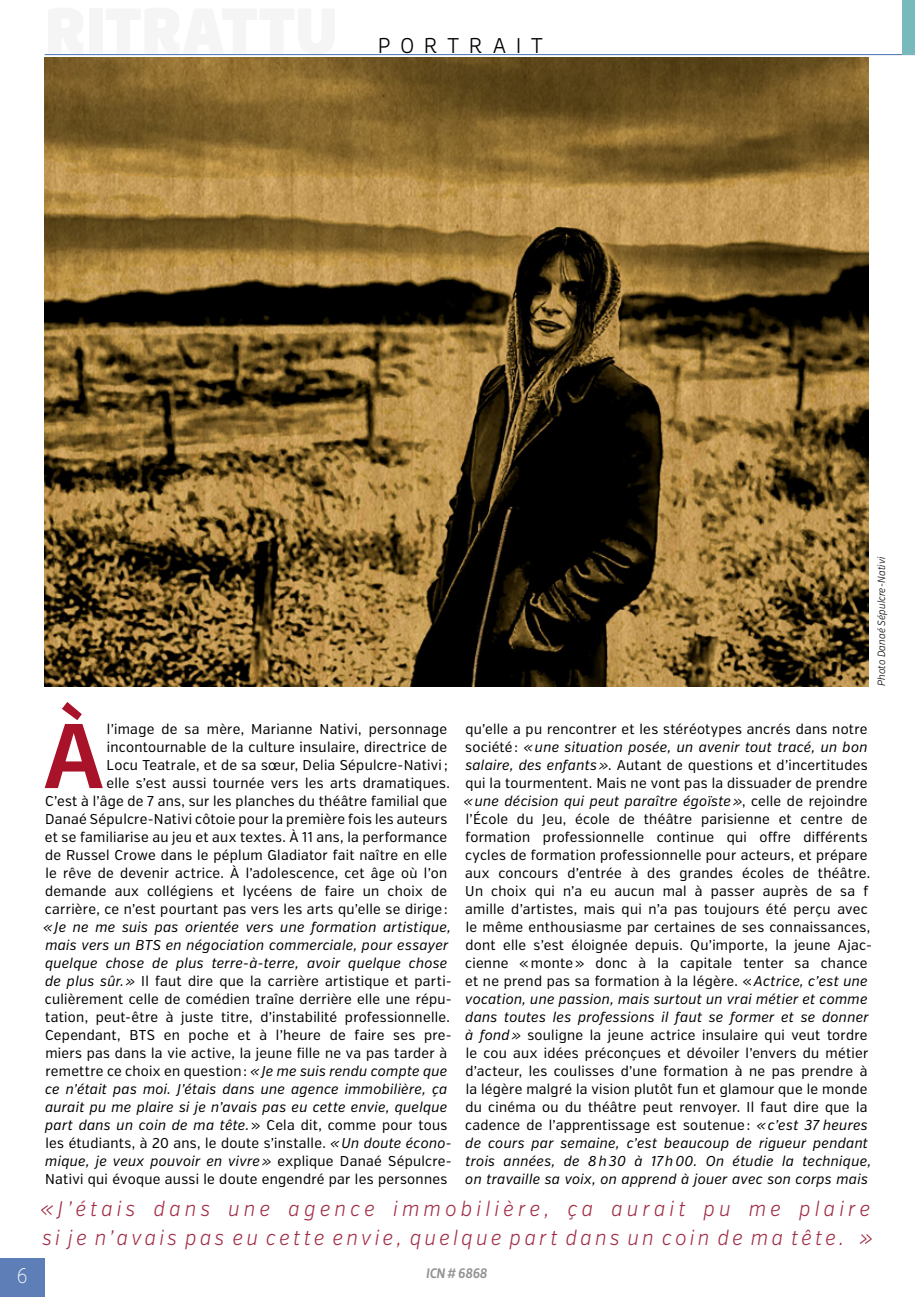
<style>
.page{position:relative;width:915px;height:1297px;background:#fff}
.page>*{position:absolute;margin:0;border:0;box-sizing:border-box;transform-origin:0 0}
.t1{font:700 90.3px "Roihu";color:#a9132a}
.t2{font:italic 300 21px/28.5px "Verb";letter-spacing:.215em;color:#a02a43;scale:.9 1}
.t3{font:300 21px "Roihu";letter-spacing:.495em;color:#000;scale:.95 1}
.t4{font:200 21px "Verb Cond";color:#fff;scale:.9 1}
.t5{font:14.25px/18px "Verb Cond";letter-spacing:.02em;color:#000}
.t6{font:italic 700 13.5px "Roihu";letter-spacing:-.01em;color:#939393;scale:.9 1}
.t7{font:italic 300 10.5px "Verb Cond";letter-spacing:.01em;color:#000;scale:.95 1}
.s1{font-style:italic}
</style>
<div class="page">
<hr style="left:45px;top:54px;width:869px;height:1px;background:#5d7eb6">
<div style="left:0;top:1258px;width:45px;height:39px;background:#5d7eb6"></div>
<div style="left:901px;top:0;width:13px;height:55px;background:#77b9bd"></div>
<img style="left:45px;top:57px;width:822px;height:630px">
<h2 class="t3" style="left:378px;top:33px;width:175px">PORTRAIT</h2>
<p class="t7" style="left:874px;top:686px;width:137px;rotate:-90deg">Photo Danaé Sépulcre-Nativi</p>
<h1 class="t1" style="left:42px;top:704px;width:65px">À</h1>
<p class="t5" style="left:463px;top:720px;width:409px">qu’elle a pu rencontrer et les stéréotypes ancrés dans notre société : <span class="s1">«une situation posée, un avenir tout tracé, un bon salaire, des enfants»</span>. Autant de questions et d’incertitudes qui la tourmentent. Mais ne vont pas la dissuader de prendre <span class="s1">«une décision qui peut paraître égoïste»</span>, celle de rejoindre l’École du Jeu, école de théâtre parisienne et centre de formation professionnelle continue qui offre différents cycles de formation professionnelle pour acteurs, et prépare aux concours d’entrée à des grandes écoles de théâtre.<br>Un choix qui n’a eu aucun mal à passer auprès de sa f amille d’artistes, mais qui n’a pas toujours été perçu avec le même enthousiasme par certaines de ses connaissances, dont elle s’est éloignée depuis. Qu’importe, la jeune Ajac&shy;cienne « monte» donc à la capitale tenter sa chance et ne prend pas sa formation à la légère. «<span class="s1">Actrice, c’est une vocation, une passion, mais surtout un vrai métier et comme dans toutes les professions il faut se former et se donner à fond»</span> souligne la jeune actrice insulaire qui veut tordre le cou aux idées préconçues et dévoiler l’envers du métier d’acteur, les coulisses d’une formation à ne pas prendre à la légère malgré la vision plutôt fun et glamour que le monde du cinéma ou du théâtre peut renvoyer. Il faut dire que la cadence de l’apprentissage est soutenue : <span class="s1">«c’est 37 heures de cours par semaine, c’est beaucoup de rigueur pendant trois années, de 8h 30 à 17 h00. On étudie la technique, on travaille sa voix, on apprend à jouer avec son corps mais</span></p>
<h2 class="t2" style="left:41px;top:1195px;width:924px">«J’étais dans une agence immobilière, ça aurait pu me plaire si je n’avais pas eu cette envie, quelque part dans un coin de ma tête. »</h2>
<p class="t5" style="left:45px;top:720px;width:406px;text-align:right">l’image de sa mère, Marianne Nativi, personnage incontournable de la culture insulaire, directrice de<br>Locu Teatrale, et de sa sœur, Delia Sépulcre-Nativi ;<br>elle s’est aussi tournée vers les arts dramatiques.<br>C’est à l’âge de 7 ans, sur les planches du théâtre familial que Danaé Sépulcre-Nativi côtoie pour la première fois les auteurs et se familiarise au jeu et aux textes. À 11 ans, la performance de Russel Crowe dans le péplum Gladiator fait naître en elle le rêve de devenir actrice. À l’adolescence, cet âge où l’on demande aux collégiens et lycéens de faire un choix de carrière, ce n’est pourtant pas vers les arts qu’elle se dirige :</p>
<p class="t5" style="left:43px;top:918px;width:409px"><span class="s1">«Je ne me suis pas orientée vers une formation artistique, mais vers un BTS en négociation commerciale, pour essayer quelque chose de plus terre-à-terre, avoir quelque chose de plus sûr.»</span> Il faut dire que la carrière artistique et parti&shy;culièrement celle de comédien traîne derrière elle une répu&shy;tation, peut-être à juste titre, d’instabilité professionnelle.<br>Cependant, BTS en poche et à l’heure de faire ses pre&shy;miers pas dans la vie active, la jeune fille ne va pas tarder à remettre ce choix en question : <span class="s1">«Je me suis rendu compte que ce n’était pas moi. J’étais dans une agence immobilière, ça aurait pu me plaire si je n’avais pas eu cette envie, quelque part dans un coin de ma tête.</span>» Cela dit, comme pour tous les étudiants, à 20 ans, le doute s’installe. <span class="s1">«Un doute écono&shy;mique, je veux pouvoir en vivre»</span> explique Danaé Sépulcre-Nativi qui évoque aussi le doute engendré par les personnes</p>
<h2 class="t4" style="left:17px;top:1263px;width:13px">6</h2>
<p class="t6" style="left:426px;top:1265px;width:69px">ICN # 6868</p>
</div>
